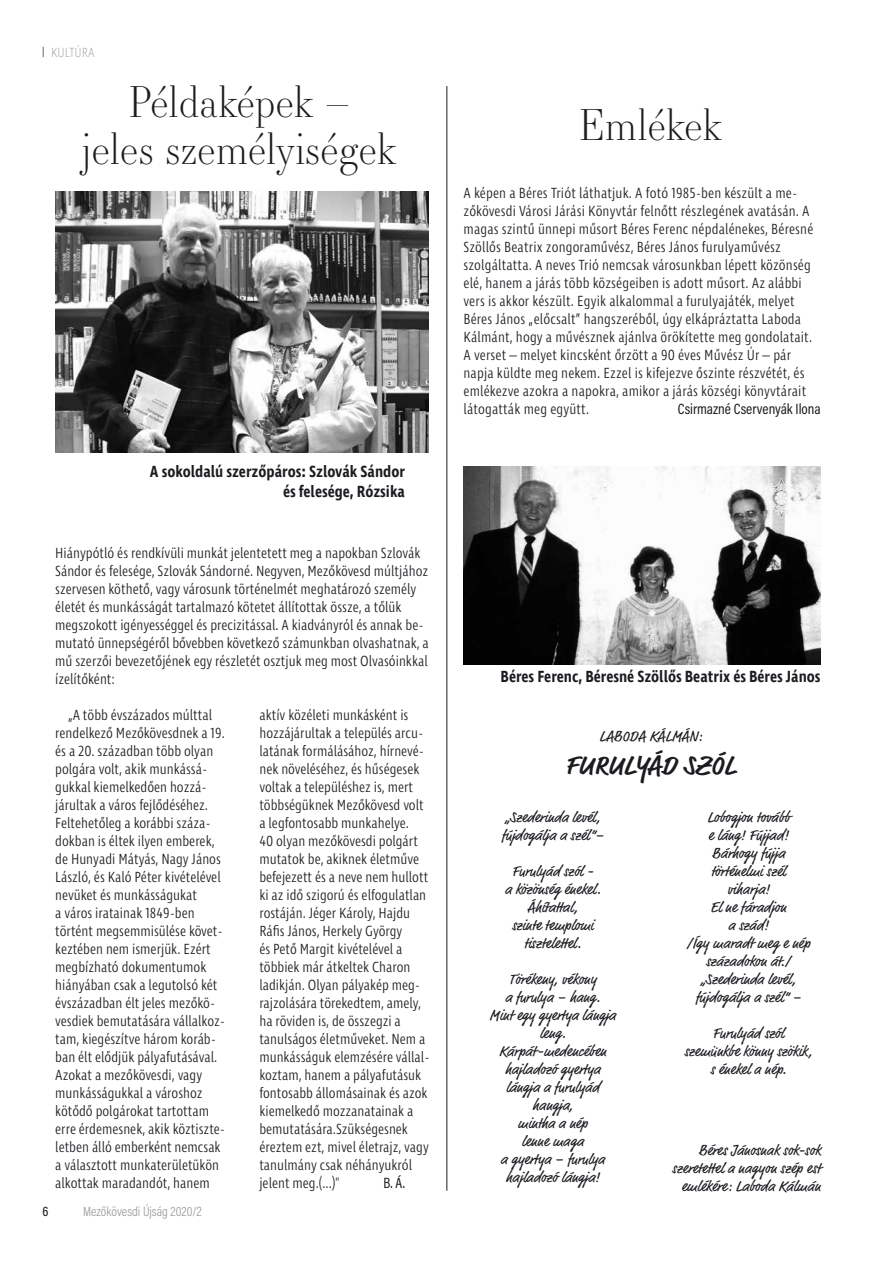
<style>
.page{position:relative;width:893px;height:1263px;background:#fff}
.page>*{position:absolute;margin:0;border:0;box-sizing:border-box;transform-origin:0 0}
.t1{font:300 42px/46.5px "Essonnes Display";color:#1b1c20;text-align:center}
.t2{font:700 27px "Market Pro";color:#1b1c20}
.t3{font:600 16.5px/19.8px "Ingra Cd";color:#1b1c20;text-align:right}
.t4{font:300 15px/18px "Ingra Cd";color:#1b1c20}
.t5{font:15px/18px "Market Pro";color:#1b1c20;text-align:center}
.t6{font:15px "Acumin Pro Cond";color:#1b1c20}
.t7{font:300 13.5px "Acumin Pro Cond";color:#98989c}
.t8{font:200 13.5px "Ingra Cd";letter-spacing:-.005em;color:#98989c}
.t9{font:500 13.5px "Acumin Pro Cond";color:#1b1c20}
</style>
<div class="page">
<img style="left:463px;top:466px;width:358px;height:199px">
<hr style="left:446px;top:86px;width:1px;height:1105px;background:#1b1c20">
<img style="left:55px;top:191px;width:374px;height:262px">
<p class="t8" style="left:51px;top:44px;width:45px">KULTÚRA</p>
<h1 class="t1" style="left:82px;top:77px;width:316px">Példaképek –<br>jeles személyiségek</h1>
<p class="t3" style="left:150px;top:462px;width:257px">A sokoldalú szerzőpáros: Szlovák Sándor és felesége, Rózsika</p>
<p class="t4" style="left:55px;top:545px;width:375px">Hiánypótló és rendkívüli munkát jelentetett meg a napokban Szlovák Sándor és felesége, Szlovák Sándorné. Negyven, Mezőkövesd múltjához szervesen köthető, vagy városunk történelmét meghatározó személy életét és munkásságát tartalmazó kötetet állítottak össze, a tőlük megszokott igényességgel és precizitással. A kiadványról és annak be&shy;mutató ünnepségéről bővebben következő számunkban olvashatnak, a mű szerzői bevezetőjének egy részletét osztjuk meg most Olvasóinkkal ízelítőként:</p>
<p class="t4" style="left:55px;top:707px;width:171px;text-indent:13px">„A több évszázados múlttal rendelkező Mezőkövesdnek a 19. és a 20. században több olyan polgára volt, akik munkássá&shy;gukkal kiemelkedően hozzá&shy;járultak a város fejlődéséhez.<br>Feltehetőleg a korábbi száza&shy;dokban is éltek ilyen emberek, de Hunyadi Mátyás, Nagy János<br>László, és Kaló Péter kivételével nevüket és munkásságukat<br>a város iratainak 1849-ben történt megsemmisülése követ&shy;keztében nem ismerjük. Ezért megbízható dokumentumok hiányában csak a legutolsó két évszázadban élt jeles mezőkö&shy;vesdiek bemutatására vállalkoz&shy;tam, kiegészítve három koráb&shy;ban élt elődjük pályafutásával.<br>Azokat a mezőkövesdi, vagy munkásságukkal a városhoz kötődő polgárokat tartottam erre érdemesnek, akik köztiszte&shy;letben álló emberként nemcsak a választott munkaterületükön alkottak maradandót, hanem</p>
<p class="t4" style="left:259px;top:707px;width:172px">aktív közéleti munkásként is hozzájárultak a település arcu&shy;latának formálásához, hírnevé&shy;nek növeléséhez, és hűségesek voltak a településhez is, mert többségüknek Mezőkövesd volt a legfontosabb munkahelye.<br>40 olyan mezőkövesdi polgárt mutatok be, akiknek életműve befejezett és a neve nem hullott ki az idő szigorú és elfogulatlan rostáján. Jéger Károly, Hajdu<br>Ráfis János, Herkely György<br>és Pető Margit kivételével a többiek már átkeltek Charon ladikján. Olyan pályakép meg&shy;rajzolására törekedtem, amely, ha röviden is, de összegzi a tanulságos életműveket. Nem a munkásságuk elemzésére vállal&shy;koztam, hanem a pályafutásuk fontosabb állomásainak és azok kiemelkedő mozzanatainak a bemutatására.Szükségesnek éreztem ezt, mivel életrajz, vagy tanulmány csak néhányukról jelent meg.(...)"</p>
<p class="t6" style="left:383px;top:1173px;width:23px">B. Á.</p>
<p class="t9" style="left:43px;top:1202px;width:7px">6</p>
<p class="t7" style="left:83px;top:1202px;width:120px">Mezőkövesdi Újság 2020/2</p>
<h1 class="t1" style="left:579px;top:100px;width:145px">Emlékek</h1>
<p class="t4" style="left:463px;top:185px;width:351px">A képen a Béres Triót láthatjuk. A fotó 1985-ben készült a me&shy;zőkövesdi Városi Járási Könyvtár felnőtt részlegének avatásán. A magas szintű ünnepi műsort Béres Ferenc népdalénekes, Béresné Szöllős Beatrix zongoraművész, Béres János furulyaművész szolgáltatta. A neves Trió nemcsak városunkban lépett közönség elé, hanem a járás több községeiben is adott műsort. Az alábbi vers is akkor készült. Egyik alkalommal a furulyajáték, melyet Béres János „előcsalt” hangszeréből, úgy elkápráztatta Laboda Kálmánt, hogy a művésznek ajánlva örökítette meg gondolatait.<br>A verset – melyet kincsként őrzött a 90 éves Művész Úr – pár napja küldte meg nekem. Ezzel is kifejezve őszinte részvétét, és emlékezve azokra a napokra, amikor a járás községi könyvtárait látogatták meg együtt.</p>
<p class="t6" style="left:678px;top:399px;width:144px">Csirmazné Cservenyák Ilona</p>
<p class="t3" style="left:501px;top:667px;width:322px">Béres Ferenc, Béresné Szöllős Beatrix és Béres János</p>
<p class="t5" style="left:599px;top:728px;width:104px">LABODA KÁLMÁN:</p>
<h2 class="t2" style="left:565px;top:746px;width:172px">FURULYÁD SZÓL</h2>
<p class="t5" style="left:502px;top:809px;width:104px;text-align:left">„Szederinda levél, fújdogálja a szél”–</p>
<p class="t5" style="left:505px;top:863px;width:98px">Furulyád szól -<br>a közönség énekel.<br>Áhítattal,<br>szinte templomi tisztelettel.</p>
<p class="t5" style="left:490px;top:971px;width:128px">Törékeny, vékony<br>a furulya – hang.<br>Mint egy gyertya lángja leng.<br>Kárpát-medencében hajladozó gyertya lángja a furulyád hangja,<br>mintha a nép<br>lenne maga<br>a gyertya – furulya hajladozó lángja!</p>
<p class="t5" style="left:686px;top:809px;width:125px">Lobogjon tovább<br>e láng! Fújjad!<br>Bárhogy fújja történelmi szél<br>viharja!<br>El ne fáradjon<br>a szád!<br>/Így maradt meg e nép századokon át./ „Szederinda levél, fújdogálja a szél” –</p>
<p class="t5" style="left:684px;top:1025px;width:130px">Furulyád szól szemünkbe könny szökik, s énekel a nép.</p>
<p class="t5" style="left:672px;top:1141px;width:150px;text-align:right">Béres Jánosnak sok-sok szeretettel a nagyon szép est emlékére: Laboda Kálmán</p>
</div>
